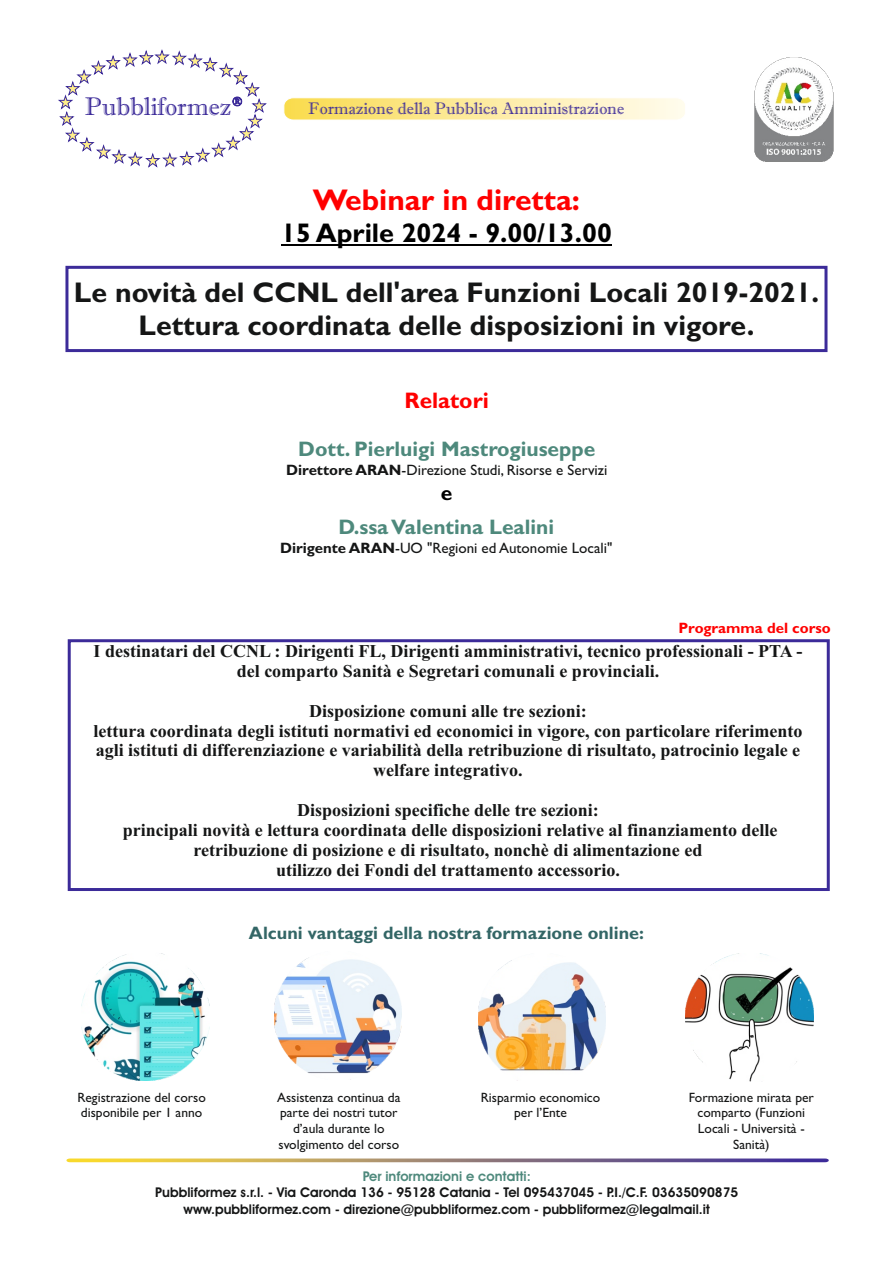
<style>
.page{position:relative;width:893px;height:1263px;background:#fff}
.page>*{position:absolute;margin:0;border:0;box-sizing:border-box;transform-origin:0 0}
.t1{font:700 30px "Gill Sans";color:#f00}
.t2{font:700 28.5px/33px "Gill Sans";color:#151616;text-align:center}
.t3{font:700 27px "Gill Sans";color:#000}
.t4{font:25.5px "Imprint MT Shadow";color:#3c2b99}
.t5{font:700 22.5px "Gill Sans";color:#f00}
.t6{font:700 21px "Gill Sans";color:#4e897c}
.t7{font:700 21px "Gill Sans";color:#000}
.t8{font:700 18px/20px "Times New Roman";color:#151616;text-align:center}
.t9{font:700 18px "Gill Sans";color:#366}
.t10{font:16.65px "Imprint MT Shadow";color:#3c2b99}
.t11{font:15px "Gill Sans";color:#151616}
.t12{font:700 15px "Gill Sans";color:#f00}
.t13{font:13.5px/15.6px "Gill Sans";color:#151616;text-align:center}
.t14{font:600 13.5px/16px "Avant Garde IT Cby BT";color:#151616;text-align:center}
.t15{font:600 13.5px "Avant Garde IT Cby BT";color:#4e897c}
.s1{font-weight:700}
</style>
<div class="page">
<hr style="left:281px;top:244px;width:331px;height:2px;background:#000">
<svg style="left:284px;top:97px;width:401px;height:23px;background:#fdeda7"></svg>
<svg style="left:58px;top:50px;width:208px;height:117px"></svg>
<img style="left:755px;top:57px;width:79px;height:105px">
<svg style="left:67px;top:1158px;width:762px;height:4px;background:#a89382"></svg>
<img style="left:81px;top:953px;width:128px;height:127px">
<img style="left:478px;top:960px;width:128px;height:121px">
<img style="left:274px;top:957px;width:128px;height:117px">
<img style="left:686px;top:954px;width:127px;height:127px">
<div style="left:68px;top:639px;width:762px;height:252px;border:3px solid #3c2b99"></div>
<div style="left:65px;top:266px;width:762px;height:86px;border:3px solid #3c2b99"></div>
<h3 class="t4" style="left:85px;top:97px;width:148px">Pubbliformez</h3>
<p class="t10" style="left:308px;top:103px;width:318px">Formazione della Pubblica Amministrazione</p>
<h1 class="t1" style="left:313px;top:189px;width:269px">Webinar in diretta:</h1>
<h3 class="t3" style="left:281px;top:223px;width:332px">15 Aprile 2024 - 9.00/13.00</h3>
<h2 class="t2" style="left:74px;top:279px;width:747px">Le novità del CCNL dell'area Funzioni Locali 2019-2021.<br>Lettura coordinata delle disposizioni in vigore.</h2>
<p class="t5" style="left:404px;top:392px;width:86px">Relatori</p>
<p class="t6" style="left:298px;top:442px;width:298px">Dott. Pierluigi Mastrogiuseppe</p>
<p class="t11" style="left:286px;top:465px;width:323px"><span class="s1">Direttore ARAN</span>-Direzione Studi, Risorse e Servizi</p>
<p class="t7" style="left:441px;top:486px;width:13px">e</p>
<p class="t6" style="left:338px;top:519px;width:217px">D.ssa Valentina Lealini</p>
<p class="t11" style="left:280px;top:542px;width:334px"><span class="s1">Dirigente ARAN</span>-UO "Regioni ed Autonomie Locali"</p>
<p class="t12" style="left:678px;top:622px;width:154px">Programma del corso</p>
<p class="t8" style="left:94px;top:643px;width:710px">I destinatari del CCNL : Dirigenti FL, Dirigenti amministrativi, tecnico professionali - PTA - del comparto Sanità e Segretari comunali e provinciali.</p>
<p class="t8" style="left:93px;top:702px;width:711px">Disposizione comuni alle tre sezioni:<br>lettura coordinata degli istituti normativi ed economici in vigore, con particolare riferimento agli istituti di differenziazione e variabilità della retribuzione di risultato, patrocinio legale e welfare integrativo.</p>
<p class="t8" style="left:123px;top:802px;width:656px">Disposizioni specifiche delle tre sezioni:<br>principali novità e lettura coordinata delle disposizioni relative al finanziamento delle retribuzione di posizione e di risultato, nonchè di alimentazione ed<br>utilizzo dei Fondi del trattamento accessorio.</p>
<p class="t9" style="left:249px;top:927px;width:396px">Alcuni vantaggi della nostra formazione online:</p>
<p class="t13" style="left:77px;top:1091px;width:130px;text-align:left">Registrazione del corso disponibile per 1 anno</p>
<p class="t13" style="left:277px;top:1091px;width:125px">Assistenza continua da parte dei nostri tutor d’aula durante lo svolgimento del corso</p>
<p class="t13" style="left:481px;top:1091px;width:121px">Risparmio economico per l’Ente</p>
<p class="t13" style="left:689px;top:1091px;width:127px">Formazione mirata per comparto (Funzioni<br>Locali - Università -<br>Sanità)</p>
<p class="t15" style="left:363px;top:1171px;width:170px">Per informazioni e contatti:</p>
<p class="t14" style="left:155px;top:1186px;width:585px">Pubbliformez s.r.l. - Via Caronda 136 - 95128 Catania - Tel 095437045 - P.I./C.F. 03635090875 www.pubbliformez.com - direzione@pubbliformez.com - pubbliformez@legalmail.it</p>
</div>
